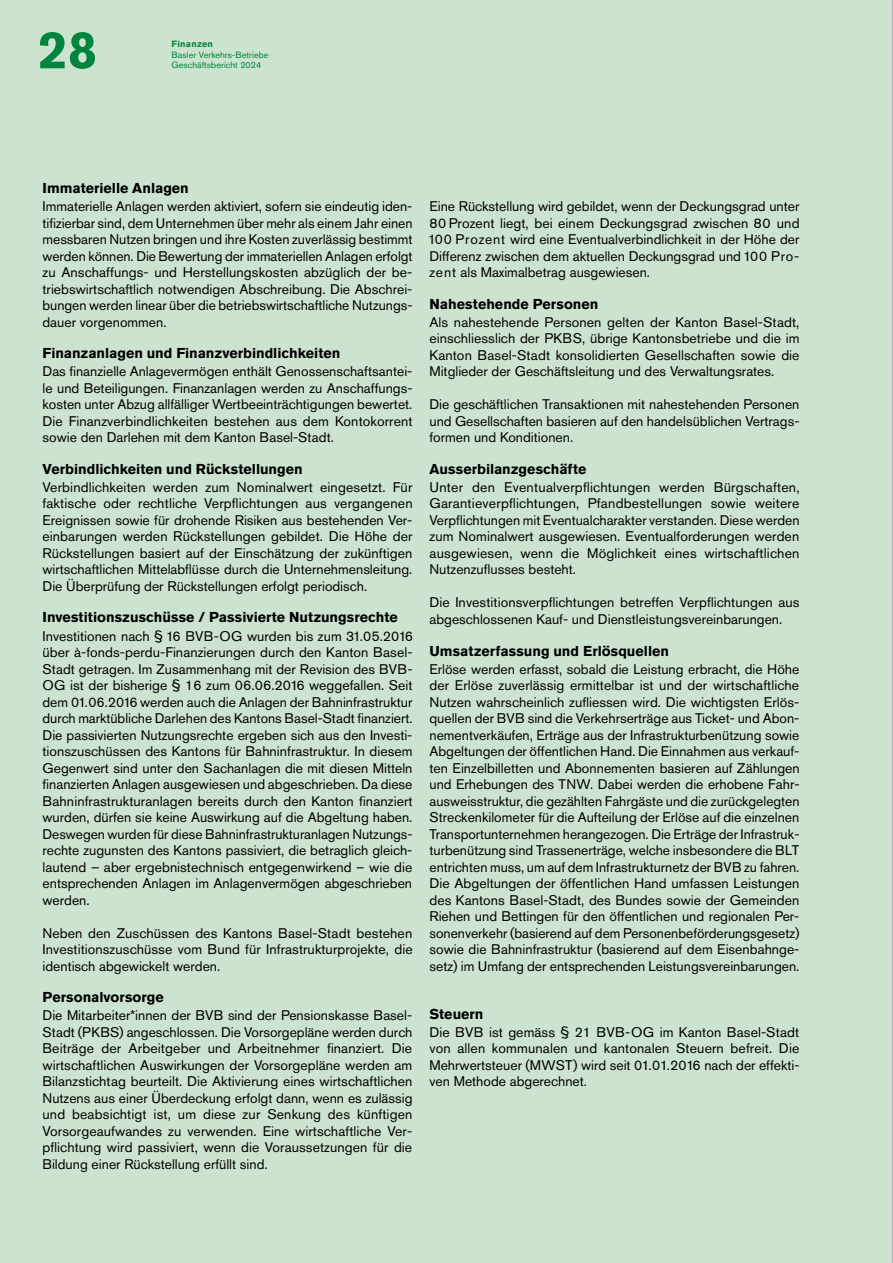
<style>
.page{position:relative;width:893px;height:1263px;background:#cce4cf}
.page>*{position:absolute;margin:0;border:0;box-sizing:border-box;transform-origin:0 0}
.t1{font:700 52.5px "Akzidenz Grotesk Pro";color:#01843d}
.t2{font:700 14.25px "Akzidenz Grotesk Pro";color:#000}
.t3{font:13.8px/16.5px "Akzidenz Grotesk Pro";color:#000;text-align:justify}
.t4{font:9px "Akzidenz Grotesk Pro";letter-spacing:.005em;color:#01843d}
.t5{font:700 9px "Akzidenz Grotesk Pro";letter-spacing:.025em;color:#01843d}
</style>
<div class="page">
<hr style="left:892px;top:0;width:1px;height:1263px;background:#9d9d9c">
<h1 class="t1" style="left:38px;top:16px;width:61px">28</h1>
<p class="t5" style="left:171px;top:38px;width:43px">Finanzen</p>
<p class="t4" style="left:171px;top:49px;width:99px">Basler Verkehrs-Betriebe</p>
<p class="t4" style="left:171px;top:59px;width:91px">Geschäftsbericht 2024</p>
<p class="t2" style="left:43px;top:179px;width:148px">Immaterielle Anlagen</p>
<p class="t3" style="left:43px;top:198px;width:372px">Immaterielle Anlagen werden aktiviert, sofern sie eindeutig iden&shy;tifizierbar sind, dem Unternehmen über mehr als einem Jahr einen messbaren Nutzen bringen und ihre Kosten zuverlässig bestimmt werden können. Die Bewertung der immateriellen Anlagen erfolgt zu Anschaffungs- und Herstellungskosten abzüglich der be&shy;triebswirtschaftlich notwendigen Abschreibung. Die Abschrei&shy;bungen werden linear über die betriebswirtschaftliche Nutzungs&shy;dauer vorgenommen.</p>
<p class="t2" style="left:43px;top:344px;width:299px">Finanzanlagen und Finanzverbindlichkeiten</p>
<p class="t3" style="left:43px;top:363px;width:372px">Das finanzielle Anlagevermögen enthält Genossenschaftsantei&shy;le und Beteiligungen. Finanzanlagen werden zu Anschaffungs&shy;kosten unter Abzug allfälliger Wertbeeinträchtigungen bewertet.<br>Die Finanzverbindlichkeiten bestehen aus dem Kontokorrent sowie den Darlehen mit dem Kanton Basel-Stadt.</p>
<p class="t2" style="left:43px;top:460px;width:262px">Verbindlichkeiten und Rückstellungen</p>
<p class="t3" style="left:43px;top:479px;width:372px">Verbindlichkeiten werden zum Nominalwert eingesetzt. Für faktische oder rechtliche Verpflichtungen aus vergangenen Ereignissen sowie für drohende Risiken aus bestehenden Ver&shy;einbarungen werden Rückstellungen gebildet. Die Höhe der Rückstellungen basiert auf der Einschätzung der zukünftigen wirtschaftlichen Mittelabflüsse durch die Unternehmensleitung.<br>Die Überprüfung der Rückstellungen erfolgt periodisch.</p>
<p class="t2" style="left:43px;top:608px;width:357px">Investitionszuschüsse / Passivierte Nutzungsrechte</p>
<p class="t3" style="left:43px;top:627px;width:372px">Investitionen nach § 16 BVB-OG wurden bis zum 31.05.2016 über à-fonds-perdu-Finanzierungen durch den Kanton Basel-Stadt getragen. Im Zusammenhang mit der Revision des BVB-OG ist der bisherige § 16 zum 06.06.2016 weggefallen. Seit dem 01.06.2016 werden auch die Anlagen der Bahninfrastruktur durch marktübliche Darlehen des Kantons Basel-Stadt finanziert.<br>Die passivierten Nutzungsrechte ergeben sich aus den Investi&shy;tionszuschüssen des Kantons für Bahninfrastruktur. In diesem Gegenwert sind unter den Sachanlagen die mit diesen Mitteln finanzierten Anlagen ausgewiesen und abgeschrieben. Da diese Bahninfrastrukturanlagen bereits durch den Kanton finanziert wurden, dürfen sie keine Auswirkung auf die Abgeltung haben.<br>Deswegen wurden für diese Bahninfrastrukturanlagen Nutzungs&shy;rechte zugunsten des Kantons passiviert, die betraglich gleich&shy;lautend – aber ergebnistechnisch entgegenwirkend – wie die entsprechenden Anlagen im Anlagenvermögen abgeschrieben werden.</p>
<p class="t3" style="left:43px;top:924px;width:372px">Neben den Zuschüssen des Kantons Basel-Stadt bestehen Investitionszuschüsse vom Bund für Infrastrukturprojekte, die identisch abgewickelt werden.</p>
<p class="t2" style="left:43px;top:988px;width:123px">Personalvorsorge</p>
<p class="t3" style="left:43px;top:1007px;width:371px">Die Mitarbeiter*innen der BVB sind der Pensionskasse Basel-Stadt (PKBS) angeschlossen. Die Vorsorgepläne werden durch Beiträge der Arbeitgeber und Arbeitnehmer finanziert. Die wirtschaftlichen Auswirkungen der Vorsorgepläne werden am Bilanzstichtag beurteilt. Die Aktivierung eines wirtschaftlichen Nutzens aus einer Überdeckung erfolgt dann, wenn es zulässig und beabsichtigt ist, um diese zur Senkung des künftigen Vorsorgeaufwandes zu verwenden. Eine wirtschaftliche Ver&shy;pflichtung wird passiviert, wenn die Voraussetzungen für die Bildung einer Rückstellung erfüllt sind.</p>
<p class="t3" style="left:429px;top:198px;width:372px">Eine Rückstellung wird gebildet, wenn der Deckungsgrad unter 80 Prozent liegt, bei einem Deckungsgrad zwischen 80 und 100 Prozent wird eine Eventualverbindlichkeit in der Höhe der Differenz zwischen dem aktuellen Deckungsgrad und 100 Pro&shy;zent als Maximalbetrag ausgewiesen.</p>
<p class="t2" style="left:429px;top:295px;width:170px">Nahestehende Personen</p>
<p class="t3" style="left:429px;top:314px;width:372px">Als nahestehende Personen gelten der Kanton Basel-Stadt, einschliesslich der PKBS, übrige Kantonsbetriebe und die im Kanton Basel-Stadt konsolidierten Gesellschaften sowie die Mitglieder der Geschäftsleitung und des Verwaltungsrates.</p>
<p class="t3" style="left:429px;top:396px;width:371px">Die geschäftlichen Transaktionen mit nahestehenden Personen und Gesellschaften basieren auf den handelsüblichen Vertrags&shy;formen und Konditionen.</p>
<p class="t2" style="left:429px;top:460px;width:158px">Ausserbilanzgeschäfte</p>
<p class="t3" style="left:429px;top:479px;width:372px">Unter den Eventualverpflichtungen werden Bürgschaften, Garantieverpflichtungen, Pfandbestellungen sowie weitere Verpflichtungen mit Eventualcharakter verstanden. Diese werden zum Nominalwert ausgewiesen. Eventualforderungen werden ausgewiesen, wenn die Möglichkeit eines wirtschaftlichen Nutzenzuflusses besteht.</p>
<p class="t3" style="left:429px;top:594px;width:372px">Die Investitionsverpflichtungen betreffen Verpflichtungen aus abgeschlossenen Kauf- und Dienstleistungsvereinbarungen.</p>
<p class="t2" style="left:429px;top:641px;width:241px">Umsatzerfassung und Erlösquellen</p>
<p class="t3" style="left:429px;top:660px;width:372px">Erlöse werden erfasst, sobald die Leistung erbracht, die Höhe der Erlöse zuverlässig ermittelbar ist und der wirtschaftliche Nutzen wahrscheinlich zufliessen wird. Die wichtigsten Erlös&shy;quellen der BVB sind die Verkehrserträge aus Ticket- und Abon&shy;nementverkäufen, Erträge aus der Infrastrukturbenützung sowie Abgeltungen der öffentlichen Hand. Die Einnahmen aus verkauf&shy;ten Einzelbilletten und Abonnementen basieren auf Zählungen und Erhebungen des TNW. Dabei werden die erhobene Fahr&shy;ausweisstruktur, die gezählten Fahrgäste und die zurückgelegten Streckenkilometer für die Aufteilung der Erlöse auf die einzelnen Transportunternehmen herangezogen. Die Erträge der Infrastruk&shy;turbenützung sind Trassenerträge, welche insbesondere die BLT entrichten muss, um auf dem Infrastrukturnetz der BVB zu fahren.<br>Die Abgeltungen der öffentlichen Hand umfassen Leistungen des Kantons Basel-Stadt, des Bundes sowie der Gemeinden Riehen und Bettingen für den öffentlichen und regionalen Per&shy;sonenverkehr (basierend auf dem Personenbeförderungsgesetz) sowie die Bahninfrastruktur (basierend auf dem Eisenbahnge&shy;setz) im Umfang der entsprechenden Leistungsvereinbarungen.</p>
<p class="t2" style="left:429px;top:1004px;width:56px">Steuern</p>
<p class="t3" style="left:429px;top:1023px;width:371px">Die BVB ist gemäss § 21 BVB-OG im Kanton Basel-Stadt von allen kommunalen und kantonalen Steuern befreit. Die Mehrwertsteuer (MWST) wird seit 01.01.2016 nach der effekti&shy;ven Methode abgerechnet.</p>
</div>
